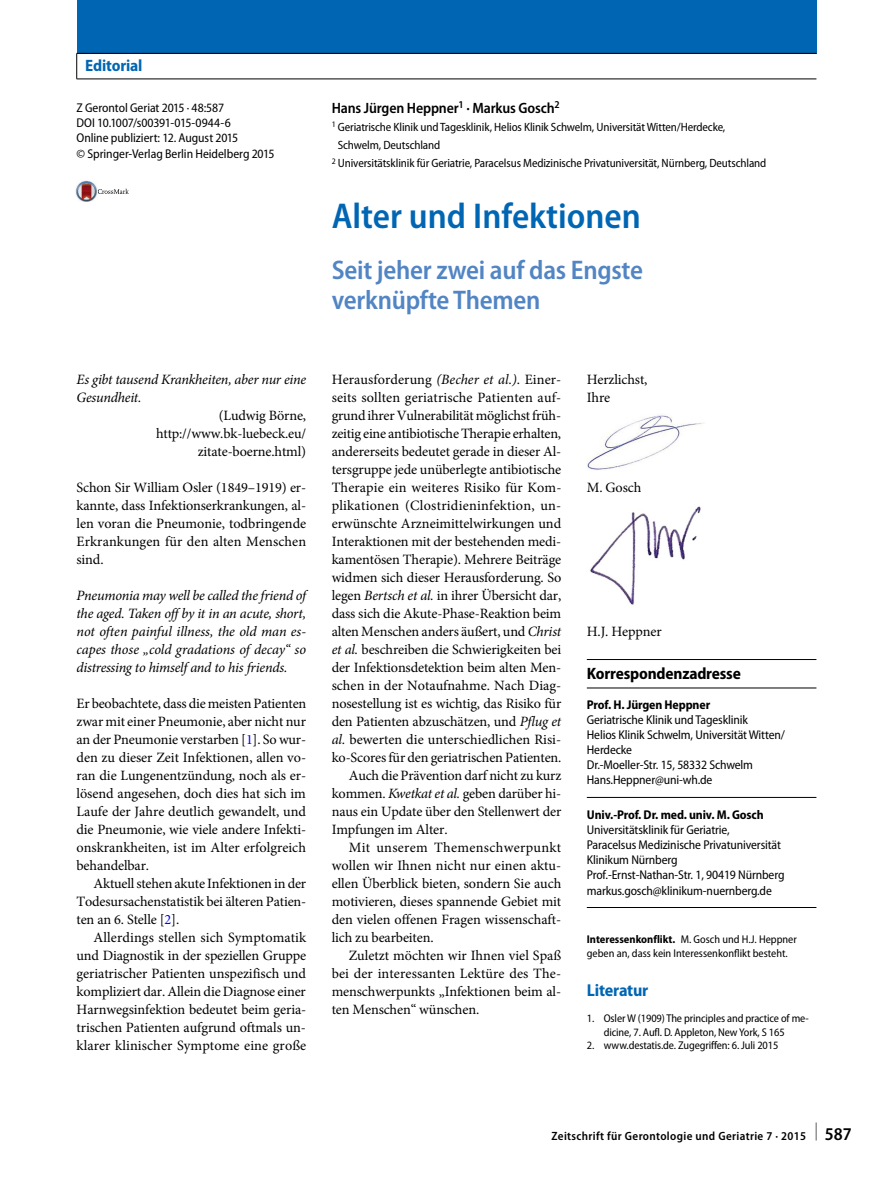
<style>
.page{position:relative;width:893px;height:1187px;background:#fff}
.page>*{position:absolute;margin:0;border:0;box-sizing:border-box;transform-origin:0 0}
.t1{font:600 semi-condensed 36px "Myriad Pro";color:#0066b3}
.t2{font:600 semi-condensed 27px/30px "Myriad Pro";letter-spacing:-.01em;color:#5285c4}
.t3{font:600 semi-condensed 18px "Myriad Pro";color:#000}
.t4{font:700 semi-condensed 17.25px "Myriad Pro";letter-spacing:-.01em;color:#0066b3}
.t5{font:700 semi-condensed 16.5px "Myriad Pro";letter-spacing:-.01em;color:#000}
.t6{font:700 semi-condensed 16.5px "Myriad Pro";letter-spacing:-.01em;color:#0066b3}
.t7{font:600 semi-condensed 15px "Myriad Pro";letter-spacing:-.01em;color:#000}
.t8{font:14.25px/18px "Minion Pro";letter-spacing:-.01em;color:#000;text-align:justify}
.t9{font:italic 14.25px/18px "Minion Pro";letter-spacing:-.015em;color:#000}
.t10{font:14.25px "Minion Pro";letter-spacing:.01em;color:#000}
.t11{font:14.25px "Minion Pro";letter-spacing:.015em;color:#000}
.t12{font:14.25px "Minion Pro";letter-spacing:.02em;color:#000}
.t13{font:semi-condensed 12.75px/15px "Myriad Pro";letter-spacing:-.01em;color:#000}
.t14{font:700 semi-condensed 12.75px "Myriad Pro";letter-spacing:-.01em;color:#000}
.t15{font:semi-condensed 12px "Myriad Pro";letter-spacing:-.01em;color:#000}
.t16{font:600 semi-condensed 12px "Myriad Pro";letter-spacing:.03em;color:#000}
.t17{font:semi-condensed 11.25px/13.5px "Myriad Pro";letter-spacing:-.01em;color:#000}
.s1{color:#00f}
.s2{font-style:italic}
.s3{font-weight:700}
</style>
<div class="page">
<hr style="left:587px;top:659px;width:229px;height:1px;background:#000">
<hr style="left:587px;top:687px;width:229px;height:1px;background:#000">
<hr style="left:587px;top:797px;width:229px;height:1px;background:#000">
<hr style="left:587px;top:907px;width:229px;height:1px;background:#000">
<img style="left:587px;top:415px;width:117px;height:55px">
<img style="left:590px;top:506px;width:111px;height:99px">
<svg style="left:98px;top:189px;width:31px;height:5px"></svg>
<img style="left:75px;top:181px;width:23px;height:20px">
<div style="left:77px;top:0;width:739px;height:53px;background:#0066b3"></div>
<hr style="left:77px;top:53px;width:739px;height:1px;background:#000">
<hr style="left:77px;top:79px;width:739px;height:1px;background:#000">
<svg style="left:76px;top:54px;width:1px;height:25px"></svg>
<p class="t6" style="left:85px;top:56px;width:59px">Editorial</p>
<p class="t13" style="left:77px;top:100px;width:199px">Z Gerontol Geriat 2015 · 48:587<br>DOI 10.1007/s00391-015-0944-6<br>Online publiziert: 12. August 2015<br>© Springer-Verlag Berlin Heidelberg 2015</p>
<p class="t7" style="left:332px;top:100px;width:230px">Hans Jürgen Heppner<sup>1</sup> · Markus Gosch<sup>2</sup></p>
<p class="t15" style="left:332px;top:121px;width:395px"><sup>1</sup> Geriatrische Klinik und Tagesklinik, Helios Klinik Schwelm, Universität Witten/Herdecke,</p>
<p class="t15" style="left:338px;top:139px;width:104px">Schwelm, Deutschland</p>
<p class="t15" style="left:332px;top:157px;width:436px"><sup>2</sup> Universitätsklinik für Geriatrie, Paracelsus Medizinische Privatuniversität, Nürnberg, Deutschland</p>
<h1 class="t1" style="left:332px;top:196px;width:311px">Alter und Infektionen</h1>
<h2 class="t2" style="left:332px;top:255px;width:313px">Seit jeher zwei auf das Engste verknüpfte Themen</h2>
<p class="t9" style="left:77px;top:370px;width:231px">Es gibt tausend Krankheiten, aber nur eine<br>Gesundheit.</p>
<p class="t8" style="left:156px;top:406px;width:152px;text-align:right">(Ludwig Börne, http://www.bk-luebeck.eu/ zitate-boerne.html)</p>
<p class="t8" style="left:77px;top:478px;width:231px">Schon Sir William Osler (1849–1919) er&shy;kannte, dass Infektionserkrankungen, al&shy;len voran die Pneumonie, todbringende Erkrankungen für den alten Menschen sind.</p>
<p class="t9" style="left:77px;top:586px;width:231px;text-align:justify">Pneumonia may well be called the friend of the aged. Taken off by it in an acute, short, not often painful illness, the old man es&shy;capes those „cold gradations of decay“ so distressing to himself and to his friends.</p>
<p class="t8" style="left:77px;top:694px;width:231px">Er beobachtete, dass die meisten Patienten zwar mit einer Pneumonie, aber nicht nur an der Pneumonie verstarben [<span class="s1">1</span>]. So wur&shy;den zu dieser Zeit Infektionen, allen vo&shy;ran die Lungenentzündung, noch als er&shy;lösend angesehen, doch dies hat sich im Laufe der Jahre deutlich gewandelt, und die Pneumonie, wie viele andere Infekti&shy;onskrankheiten, ist im Alter erfolgreich behandelbar.</p>
<p class="t8" style="left:77px;top:874px;width:231px;text-indent:17px">Aktuell stehen akute Infektionen in der Todesursachenstatistik bei älteren Patien&shy;ten an 6. Stelle [<span class="s1">2</span>].</p>
<p class="t8" style="left:77px;top:928px;width:231px;text-indent:17px">Allerdings stellen sich Symptomatik und Diagnostik in der speziellen Gruppe geriatrischer Patienten unspezifisch und kompliziert dar. Allein die Diagnose einer Harnwegsinfektion bedeutet beim geria&shy;trischen Patienten aufgrund oftmals un&shy;klarer klinischer Symptome eine große</p>
<p class="t8" style="left:332px;top:370px;width:231px">Herausforderung <span class="s2">(Becher et al.)</span>. Einer-</p>
<p class="t10" style="left:332px;top:387px;width:231px">seits sollten geriatrische Patienten auf-</p>
<p class="t8" style="left:332px;top:406px;width:231px">grund ihrer Vulnerabilität möglichst früh-</p>
<p class="t8" style="left:332px;top:424px;width:231px">zeitig eine antibiotische Therapie erhalten,</p>
<p class="t8" style="left:332px;top:442px;width:231px">andererseits bedeutet gerade in dieser Al-</p>
<p class="t8" style="left:332px;top:460px;width:231px">tersgruppe jede unüberlegte antibiotische</p>
<p class="t10" style="left:332px;top:477px;width:231px">Therapie ein weiteres Risiko für Kom-</p>
<p class="t11" style="left:332px;top:495px;width:231px">plikationen (Clostridieninfektion, un-</p>
<p class="t8" style="left:332px;top:514px;width:231px">erwünschte Arzneimittelwirkungen und</p>
<p class="t8" style="left:332px;top:532px;width:231px">Interaktionen mit der bestehenden medi-</p>
<p class="t8" style="left:332px;top:550px;width:231px">kamentösen Therapie). Mehrere Beiträge</p>
<p class="t8" style="left:332px;top:568px;width:231px">widmen sich dieser Herausforderung. So</p>
<p class="t8" style="left:332px;top:586px;width:231px">legen <span class="s2">Bertsch et al.</span> in ihrer Übersicht dar,</p>
<p class="t8" style="left:332px;top:604px;width:231px">dass sich die Akute-Phase-Reaktion beim</p>
<p class="t8" style="left:332px;top:622px;width:231px">alten Menschen anders äußert, und <span class="s2">Christ</span></p>
<p class="t8" style="left:332px;top:640px;width:231px"><span class="s2">et al.</span> beschreiben die Schwierigkeiten bei</p>
<p class="t8" style="left:332px;top:658px;width:231px">der Infektionsdetektion beim alten Men-</p>
<p class="t8" style="left:332px;top:676px;width:231px">schen in der Notaufnahme. Nach Diag-</p>
<p class="t8" style="left:332px;top:694px;width:231px">nosestellung ist es wichtig, das Risiko für</p>
<p class="t8" style="left:332px;top:712px;width:231px">den Patienten abzuschätzen, und <span class="s2">Pflug et</span></p>
<p class="t8" style="left:332px;top:730px;width:231px"><span class="s2">al.</span> bewerten die unterschiedlichen Risi-</p>
<p class="t8" style="left:332px;top:748px;width:231px">ko-Scores für den geriatrischen Patienten.</p>
<p class="t8" style="left:349px;top:766px;width:214px">Auch die Prävention darf nicht zu kurz</p>
<p class="t8" style="left:332px;top:784px;width:231px">kommen. <span class="s2">Kwetkat et al.</span> geben darüber hi-</p>
<p class="t8" style="left:332px;top:802px;width:231px">naus ein Update über den Stellenwert der</p>
<p class="t8" style="left:332px;top:820px;width:117px">Impfungen im Alter.</p>
<p class="t12" style="left:349px;top:837px;width:214px">Mit unserem Themenschwerpunkt</p>
<p class="t8" style="left:332px;top:856px;width:231px">wollen wir Ihnen nicht nur einen aktu-</p>
<p class="t8" style="left:332px;top:874px;width:231px">ellen Überblick bieten, sondern Sie auch</p>
<p class="t8" style="left:332px;top:892px;width:231px">motivieren, dieses spannende Gebiet mit</p>
<p class="t8" style="left:332px;top:910px;width:231px">den vielen offenen Fragen wissenschaft-</p>
<p class="t8" style="left:332px;top:928px;width:103px">lich zu bearbeiten.</p>
<p class="t8" style="left:349px;top:946px;width:214px">Zuletzt möchten wir Ihnen viel Spaß</p>
<p class="t10" style="left:332px;top:963px;width:231px">bei der interessanten Lektüre des The-</p>
<p class="t8" style="left:332px;top:982px;width:231px">menschwerpunkts „Infektionen beim al-</p>
<p class="t8" style="left:332px;top:1000px;width:149px">ten Menschen“ wünschen.</p>
<p class="t8" style="left:587px;top:370px;width:62px">Herzlichst,<br>Ihre</p>
<p class="t8" style="left:587px;top:478px;width:56px">M. Gosch</p>
<p class="t8" style="left:587px;top:622px;width:76px">H.J. Heppner</p>
<p class="t5" style="left:587px;top:664px;width:156px">Korrespondenzadresse</p>
<p class="t14" style="left:587px;top:698px;width:125px">Prof. H. Jürgen Heppner</p>
<p class="t13" style="left:587px;top:713px;width:200px">Geriatrische Klinik und Tagesklinik<br>Helios Klinik Schwelm, Universität Witten/<br>Herdecke<br>Dr.-Moeller-Str. 15, 58332 Schwelm<br>Hans.Heppner@uni-wh.de</p>
<p class="t14" style="left:587px;top:808px;width:178px">Univ.-Prof. Dr. med. univ. M. Gosch</p>
<p class="t13" style="left:587px;top:823px;width:199px">Universitätsklinik für Geriatrie,<br>Paracelsus Medizinische Privatuniversität Klinikum Nürnberg Prof.-Ernst-Nathan-Str. 1, 90419 Nürnberg markus.gosch@klinikum-nuernberg.de</p>
<p class="t17" style="left:587px;top:932px;width:212px"><span class="s3">Interessenkonflikt.</span> M. Gosch und H.J. Heppner geben an, dass kein Interessenkonflikt besteht.</p>
<p class="t4" style="left:587px;top:980px;width:63px">Literatur</p>
<p class="t17" style="left:604px;top:1011px;width:207px;text-indent:-17px">1. Osler W (1909) The principles and practice of me&shy;dicine, 7. Aufl. D. Appleton, New York, S 165</p>
<p class="t17" style="left:587px;top:1038px;width:193px">2. www.destatis.de. Zugegriffen: 6. Juli 2015</p>
<p class="t16" style="left:552px;top:1129px;width:267px">Zeitschrift für Gerontologie und Geriatrie 7 · 2015 <sup>|</sup></p>
<p class="t3" style="left:825px;top:1123px;width:28px">587</p>
</div>
